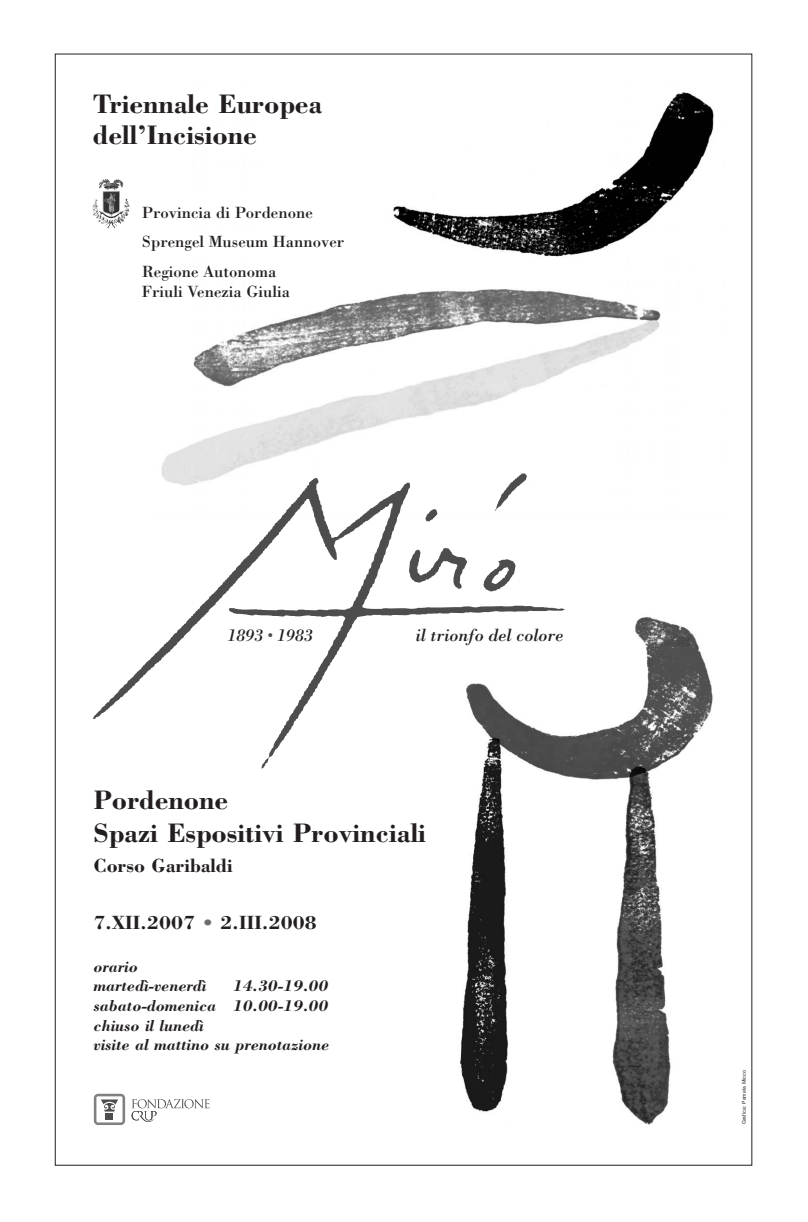
<style>
.page{position:relative;width:808px;height:1222px;background:#fff}
.page>*{position:absolute;margin:0;border:0;box-sizing:border-box;transform-origin:0 0}
.t1{font:27.6px/33.1px "Bodoni Bold+SJBAHA";color:#231f20}
.t2{font:19.7px "Bodoni Bold+SJBAHA";color:#231f20}
.t3{font:18px "Bodoni Italic+SQPKIM";color:#231f20}
.t4{font:16.7px/29.5px "Bodoni+SVWDBL";color:#231f20}
.t5{font:16.2px/19.7px "Bodoni Bold Italic+WXSALE";color:#231f20}
.t6{font:5.1px "Helvetica Neue+DJZXDE";letter-spacing:.03em;color:#231f20}
.s1{font-size:11.6px;color:#4d4d4d}
.s2{color:#6d6e71}
</style>
<div class="page">
<img style="left:161px;top:92px;width:553px;height:386px">
<img style="left:460px;top:609px;width:253px;height:516px">
<svg style="left:132px;top:1099px;width:78px;height:23px"></svg>
<svg style="left:94px;top:1094px;width:31px;height:31px"></svg>
<div style="left:106px;top:1113px;width:7px;height:7px;background:#4d4d4d"></div>
<svg style="left:117px;top:179px;width:7px;height:9px"></svg>
<svg style="left:495px;top:473px;width:32px;height:5px"></svg>
<svg style="left:93px;top:478px;width:471px;height:291px"></svg>
<svg style="left:426px;top:509px;width:11px;height:12px"></svg>
<svg style="left:409px;top:548px;width:58px;height:41px"></svg>
<svg style="left:483px;top:559px;width:33px;height:33px"></svg>
<h1 class="t1" style="left:93px;top:88px;width:231px;line-height:31.5px">Triennale Europea dell’Incisione</h1>
<p class="t4" style="left:142px;top:199px;width:204px">Provincia di Pordenone<br>Sprengel Museum Hannover<br>Regione Autonoma</p>
<p class="t4" style="left:142px;top:279px;width:150px">Friuli Venezia Giulia</p>
<p class="t3" style="left:227px;top:624px;width:87px">1893 <span class="s1">•</span> 1983</p>
<p class="t3" style="left:416px;top:624px;width:149px">il trionfo del colore</p>
<h1 class="t1" style="left:94px;top:783px;width:334px">Pordenone<br>Spazi Espositivi Provinciali</h1>
<p class="t2" style="left:94px;top:853px;width:140px">Corso Garibaldi</p>
<p class="t2" style="left:94px;top:911px;width:225px">7.XII.2007 <span class="s2">•</span> 2.III.2008</p>
<p class="t5" style="left:94px;top:956px;width:114px">orario martedì-venerdì</p>
<p class="t5" style="left:94px;top:976px;width:237px;text-indent:139px">14.30-19.00 sabato-domenica 10.00-19.00 chiuso il lunedì<br>visite al mattino su prenotazione</p>
<p class="t6" style="left:741px;top:1124px;width:56px;rotate:-90deg">Grafica: Pamela Micco</p>
</div>
